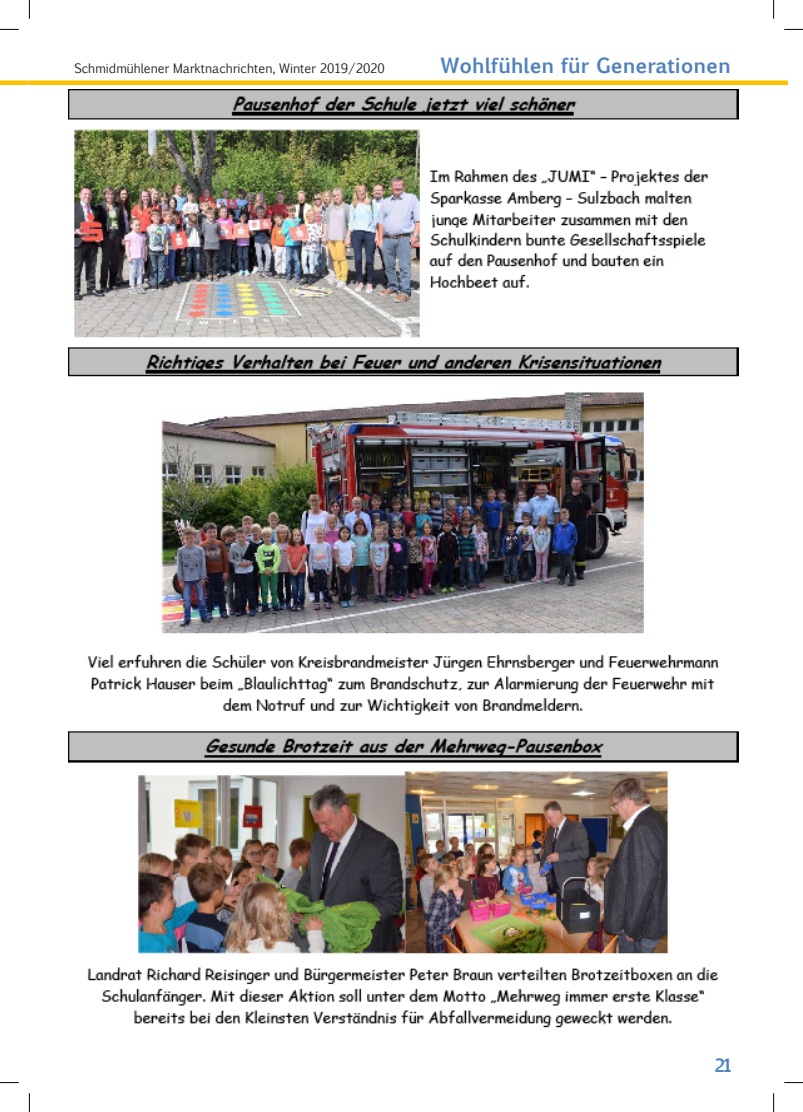
<style>
.page{position:relative;width:803px;height:1112px;background:#fff}
.page>*{position:absolute;margin:0;border:0;box-sizing:border-box;transform-origin:0 0}
.t1{font:700 20px "Euphemia UCAS";color:#4f81bd}
.t2{font:700 17.5px "Euphemia UCAS";color:#4f81bd}
.t3{font:12.5px "Euphemia CAS";color:#231f20}
</style>
<div class="page">
<svg style="left:0;top:80px;width:788px;height:5px;background:#ffc517"></svg>
<img style="left:68px;top:90px;width:670px;height:938px">
<svg style="left:0;top:29px;width:19px;height:1px"></svg>
<svg style="left:784px;top:29px;width:19px;height:1px"></svg>
<svg style="left:0;top:1082px;width:19px;height:1px"></svg>
<svg style="left:784px;top:1082px;width:19px;height:1px"></svg>
<svg style="left:29px;top:0;width:1px;height:19px"></svg>
<svg style="left:29px;top:1093px;width:1px;height:18px"></svg>
<svg style="left:773px;top:0;width:1px;height:19px"></svg>
<svg style="left:773px;top:1093px;width:1px;height:18px"></svg>
<p class="t3" style="left:74px;top:59px;width:312px">Schmidmühlener Marktnachrichten, Winter 2019/2020</p>
<h1 class="t1" style="left:440px;top:50px;width:292px">Wohlfühlen für Generationen</h1>
<h2 class="t2" style="left:714px;top:1052px;width:19px">21</h2>
</div>
